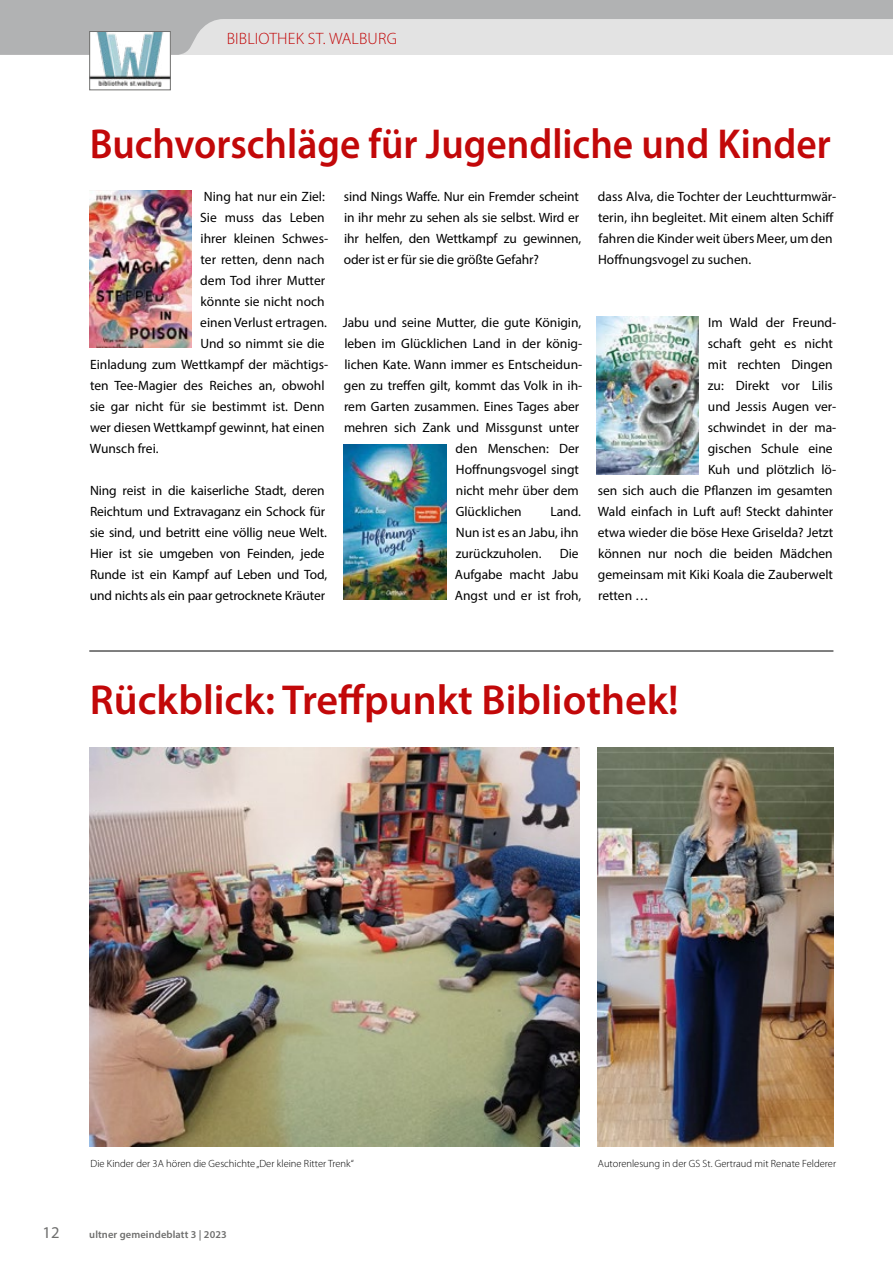
<style>
.page{position:relative;width:893px;height:1263px;background:#fff}
.page>*{position:absolute;margin:0;border:0;box-sizing:border-box;transform-origin:0 0}
.t1{font:600 42px "Myriad Pro";color:#c20809;scale:.94 1}
.t2{font:600 42px "Myriad Pro";color:#c20809}
.t3{font:300 16.5px "Myriad Pro";letter-spacing:.01em;color:#c20809}
.t4{font:16.5px "Myriad Pro";color:#6f6f6e}
.t5{font:13.5px/21px "Myriad Pro";color:#000}
.t6{font:300 10.5px "Myriad Pro";color:#000}
.t7{font:600 10.5px "Myriad Pro";letter-spacing:.01em;color:#6f6f6e}
</style>
<div class="page">
<svg style="left:0;top:0;width:893px;height:55px;background:#cbcbcc"></svg>
<img style="left:91px;top:33px;width:78px;height:53px">
<div style="left:89px;top:31px;width:82px;height:59px;border:1px solid #6f6f6e"></div>
<img style="left:89px;top:191px;width:102px;height:156px">
<img style="left:343px;top:444px;width:104px;height:155px">
<img style="left:597px;top:316px;width:102px;height:158px">
<hr style="left:89px;top:651px;width:744px;height:1px;background:#000">
<img style="left:89px;top:747px;width:491px;height:399px">
<img style="left:597px;top:747px;width:236px;height:399px">
<p class="t3" style="left:227px;top:29px;width:172px">BIBLIOTHEK ST. WALBURG</p>
<h1 class="t1" style="left:90px;top:117px;width:790px">Buchvorschläge für Jugendliche und Kinder</h1>
<p class="t5" style="left:204px;top:186px;width:123px">Ning hat nur ein Ziel:</p>
<p class="t5" style="left:200px;top:207px;width:126px">Sie muss das Leben</p>
<p class="t5" style="left:201px;top:228px;width:129px">ihrer kleinen Schwes-</p>
<p class="t5" style="left:201px;top:249px;width:126px">ter retten, denn nach</p>
<p class="t5" style="left:200px;top:270px;width:126px">dem Tod ihrer Mutter</p>
<p class="t5" style="left:201px;top:291px;width:126px">könnte sie nicht noch</p>
<p class="t5" style="left:200px;top:312px;width:128px">einen Verlust ertragen.</p>
<p class="t5" style="left:200px;top:333px;width:126px">Und so nimmt sie die</p>
<p class="t5" style="left:90px;top:354px;width:240px">Einladung zum Wettkampf der mächtigs-</p>
<p class="t5" style="left:90px;top:375px;width:236px">ten Tee-Magier des Reiches an, obwohl</p>
<p class="t5" style="left:90px;top:396px;width:236px">sie gar nicht für sie bestimmt ist. Denn</p>
<p class="t5" style="left:90px;top:417px;width:236px">wer diesen Wettkampf gewinnt, hat einen</p>
<p class="t5" style="left:90px;top:438px;width:70px">Wunsch frei.</p>
<p class="t5" style="left:90px;top:480px;width:239px">Ning reist in die kaiserliche Stadt, deren Reichtum und Extravaganz ein Schock für sie sind, und betritt eine völlig neue Welt.<br>Hier ist sie umgeben von Feinden, jede Runde ist ein Kampf auf Leben und Tod, und nichts als ein paar getrocknete Kräuter</p>
<p class="t5" style="left:344px;top:186px;width:239px">sind Nings Waffe. Nur ein Fremder scheint in ihr mehr zu sehen als sie selbst. Wird er ihr helfen, den Wettkampf zu gewinnen, oder ist er für sie die größte Gefahr?</p>
<p class="t5" style="left:343px;top:312px;width:240px">Jabu und seine Mutter, die gute Königin,</p>
<p class="t5" style="left:344px;top:333px;width:239px">leben im Glücklichen Land in der könig-</p>
<p class="t5" style="left:344px;top:354px;width:239px">lichen Kate. Wann immer es Entscheidun-</p>
<p class="t5" style="left:344px;top:375px;width:240px">gen zu treffen gilt, kommt das Volk in ih-</p>
<p class="t5" style="left:344px;top:396px;width:237px">rem Garten zusammen. Eines Tages aber</p>
<p class="t5" style="left:344px;top:417px;width:237px">mehren sich Zank und Missgunst unter</p>
<p class="t5" style="left:456px;top:438px;width:125px">den Menschen: Der</p>
<p class="t5" style="left:456px;top:459px;width:125px">Hoffnungsvogel singt</p>
<p class="t5" style="left:456px;top:480px;width:124px">nicht mehr über dem</p>
<p class="t5" style="left:456px;top:501px;width:68px">Glücklichen</p>
<p class="t5" style="left:456px;top:501px;width:127px;text-indent:95px">Land.<br>Nun ist es an Jabu, ihn zurückzuholen.</p>
<p class="t5" style="left:455px;top:543px;width:128px;text-indent:105px">Die<br>Aufgabe macht Jabu<br>Angst und er ist froh,</p>
<p class="t5" style="left:598px;top:186px;width:240px">dass Alva, die Tochter der Leuchtturmwär&shy;terin, ihn begleitet. Mit einem alten Schiff fahren die Kinder weit übers Meer, um den Hoffnungsvogel zu suchen.</p>
<p class="t5" style="left:708px;top:312px;width:130px">Im Wald der Freund-</p>
<p class="t5" style="left:708px;top:333px;width:127px">schaft geht es nicht</p>
<p class="t5" style="left:708px;top:354px;width:126px">mit rechten Dingen</p>
<p class="t5" style="left:708px;top:375px;width:127px">zu: Direkt vor Lilis</p>
<p class="t5" style="left:708px;top:396px;width:130px">und Jessis Augen ver-</p>
<p class="t5" style="left:708px;top:417px;width:130px">schwindet in der ma-</p>
<p class="t5" style="left:708px;top:438px;width:126px">gischen Schule eine</p>
<p class="t5" style="left:708px;top:459px;width:130px">Kuh und plötzlich lö-</p>
<p class="t5" style="left:598px;top:480px;width:236px">sen sich auch die Pflanzen im gesamten</p>
<p class="t5" style="left:598px;top:501px;width:237px">Wald einfach in Luft auf! Steckt dahinter</p>
<p class="t5" style="left:598px;top:522px;width:237px">etwa wieder die böse Hexe Griselda? Jetzt</p>
<p class="t5" style="left:598px;top:543px;width:236px">können nur noch die beiden Mädchen</p>
<p class="t5" style="left:598px;top:564px;width:237px">gemeinsam mit Kiki Koala die Zauberwelt</p>
<p class="t5" style="left:598px;top:585px;width:52px">retten …</p>
<h1 class="t2" style="left:90px;top:673px;width:590px">Rückblick: Treffpunkt Bibliothek!</h1>
<p class="t6" style="left:91px;top:1158px;width:265px">Die Kinder der 3A hören die Geschichte „Der kleine Ritter Trenk“</p>
<p class="t6" style="left:598px;top:1158px;width:240px">Autorenlesung in der GS St. Gertraud mit Renate Felderer</p>
<p class="t4" style="left:43px;top:1222px;width:19px">12</p>
<p class="t7" style="left:89px;top:1227px;width:139px">ultner gemeindeblatt 3 | 2023</p>
</div>
